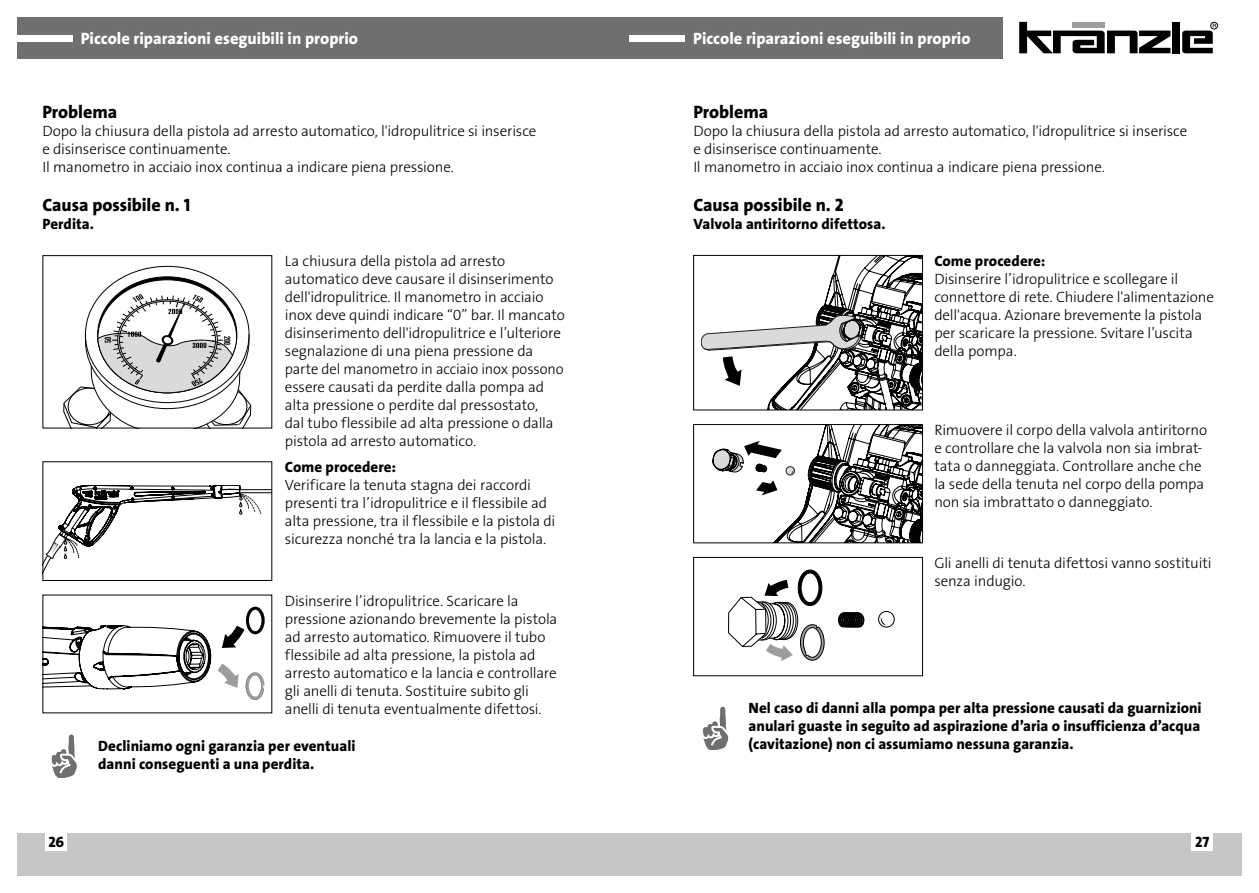
<style>
.page{position:relative;width:1259px;height:893px;background:#fff}
.page>*{position:absolute;margin:0;border:0;box-sizing:border-box;transform-origin:0 0}
.t1{font:18px "The Sans LP8 Ex Bld";letter-spacing:-.005em;color:#000}
.t2{font:16.5px "The Sans LP8 Ex Bld";color:#fff}
.t3{font:15px/18px "The Sans LP3 Lig";letter-spacing:-.01em;color:#000}
.t4{font:15px/18px "The Sans LP8 Ex Bld";color:#000}
</style>
<div class="page">
<div style="left:629px;top:833px;width:613px;height:43px;background:#c6c6c6"></div>
<div style="left:17px;top:833px;width:612px;height:43px;background:#c6c6c6"></div>
<div style="left:1191px;top:833px;width:22px;height:18px;background:#fff"></div>
<div style="left:46px;top:833px;width:21px;height:18px;background:#fff"></div>
<div style="left:17px;top:17px;width:985px;height:41px;background:#706f6f"></div>
<div style="left:17px;top:35px;width:55px;height:6px;background:#fff"></div>
<div style="left:629px;top:35px;width:56px;height:6px;background:#fff"></div>
<svg style="left:1019px;top:22px;width:151px;height:31px"></svg>
<div style="left:1172px;top:22px;width:7px;height:31px;background:#000"></div>
<div style="left:1210px;top:22px;width:7px;height:7px;border:1px solid #000;border-radius:50%"></div>
<svg style="left:1182px;top:24px;width:34px;height:29px"></svg>
<svg style="left:51px;top:734px;width:26px;height:43px"></svg>
<svg style="left:42px;top:255px;width:230px;height:174px"></svg>
<svg style="left:703px;top:707px;width:26px;height:42px"></svg>
<svg style="left:693px;top:255px;width:230px;height:156px"></svg>
<svg style="left:693px;top:424px;width:230px;height:120px"></svg>
<svg style="left:693px;top:557px;width:230px;height:119px"></svg>
<svg style="left:42px;top:461px;width:230px;height:120px"></svg>
<svg style="left:42px;top:594px;width:230px;height:120px"></svg>
<p class="t2" style="left:81px;top:28px;width:279px">Piccole riparazioni eseguibili in proprio</p>
<p class="t2" style="left:693px;top:28px;width:279px">Piccole riparazioni eseguibili in proprio</p>
<p class="t1" style="left:42px;top:100px;width:76px">Problema</p>
<p class="t3" style="left:42px;top:122px;width:495px">Dopo la chiusura della pistola ad arresto automatico, l'idropulitrice si inserisce e disinserisce continuamente.<br>Il manometro in acciaio inox continua a indicare piena pressione.</p>
<p class="t1" style="left:42px;top:193px;width:149px">Causa possibile n. 1</p>
<p class="t4" style="left:42px;top:215px;width:53px">Perdita.</p>
<p class="t3" style="left:285px;top:252px;width:282px">La chiusura della pistola ad arresto automatico deve causare il disinserimento dell'idropulitrice. Il manometro in acciaio inox deve quindi indicare “0” bar. Il mancato disinserimento dell'idropulitrice e l’ulteriore segnalazione di una piena pressione da parte del manometro in acciaio inox possono essere causati da perdite dalla pompa ad alta pressione o perdite dal pressostato,<br>dal tubo flessibile ad alta pressione o dalla pistola ad arresto automatico.</p>
<p class="t4" style="left:285px;top:458px;width:113px">Come procedere:</p>
<p class="t3" style="left:285px;top:476px;width:272px">Verificare la tenuta stagna dei raccordi presenti tra l’idropulitrice e il flessibile ad alta pressione, tra il flessibile e la pistola di sicurezza nonché tra la lancia e la pistola.</p>
<p class="t3" style="left:285px;top:592px;width:274px">Disinserire l’idropulitrice. Scaricare la pressione azionando brevemente la pistola ad arresto automatico. Rimuovere il tubo flessibile ad alta pressione, la pistola ad arresto automatico e la lancia e controllare gli anelli di tenuta. Sostituire subito gli anelli di tenuta eventualmente difettosi.</p>
<p class="t4" style="left:98px;top:737px;width:259px">Decliniamo ogni garanzia per eventuali danni conseguenti a una perdita.</p>
<p class="t1" style="left:693px;top:100px;width:76px">Problema</p>
<p class="t3" style="left:693px;top:122px;width:495px">Dopo la chiusura della pistola ad arresto automatico, l'idropulitrice si inserisce e disinserisce continuamente.<br>Il manometro in acciaio inox continua a indicare piena pressione.</p>
<p class="t1" style="left:693px;top:193px;width:152px">Causa possibile n. 2</p>
<p class="t4" style="left:693px;top:215px;width:194px">Valvola antiritorno difettosa.</p>
<p class="t4" style="left:934px;top:252px;width:113px">Come procedere:</p>
<p class="t3" style="left:934px;top:270px;width:281px">Disinserire l’idropulitrice e scollegare il connettore di rete. Chiudere l'alimentazione dell'acqua. Azionare brevemente la pistola per scaricare la pressione. Svitare l’uscita della pompa.</p>
<p class="t3" style="left:934px;top:421px;width:274px">Rimuovere il corpo della valvola antiritorno e controllare che la valvola non sia imbrat&shy;tata o danneggiata. Controllare anche che la sede della tenuta nel corpo della pompa non sia imbrattato o danneggiato.</p>
<p class="t3" style="left:934px;top:554px;width:279px">Gli anelli di tenuta difettosi vanno sostituiti senza indugio.</p>
<p class="t4" style="left:748px;top:699px;width:454px;text-align:justify">Nel caso di danni alla pompa per alta pressione causati da guarnizioni anulari guaste in seguito ad aspirazione d’aria o insufficienza d’acqua (cavitazione) non ci assumiamo nessuna garanzia.</p>
<p class="t4" style="left:48px;top:833px;width:17px">26</p>
<p class="t4" style="left:1195px;top:833px;width:16px">27</p>
</div>
